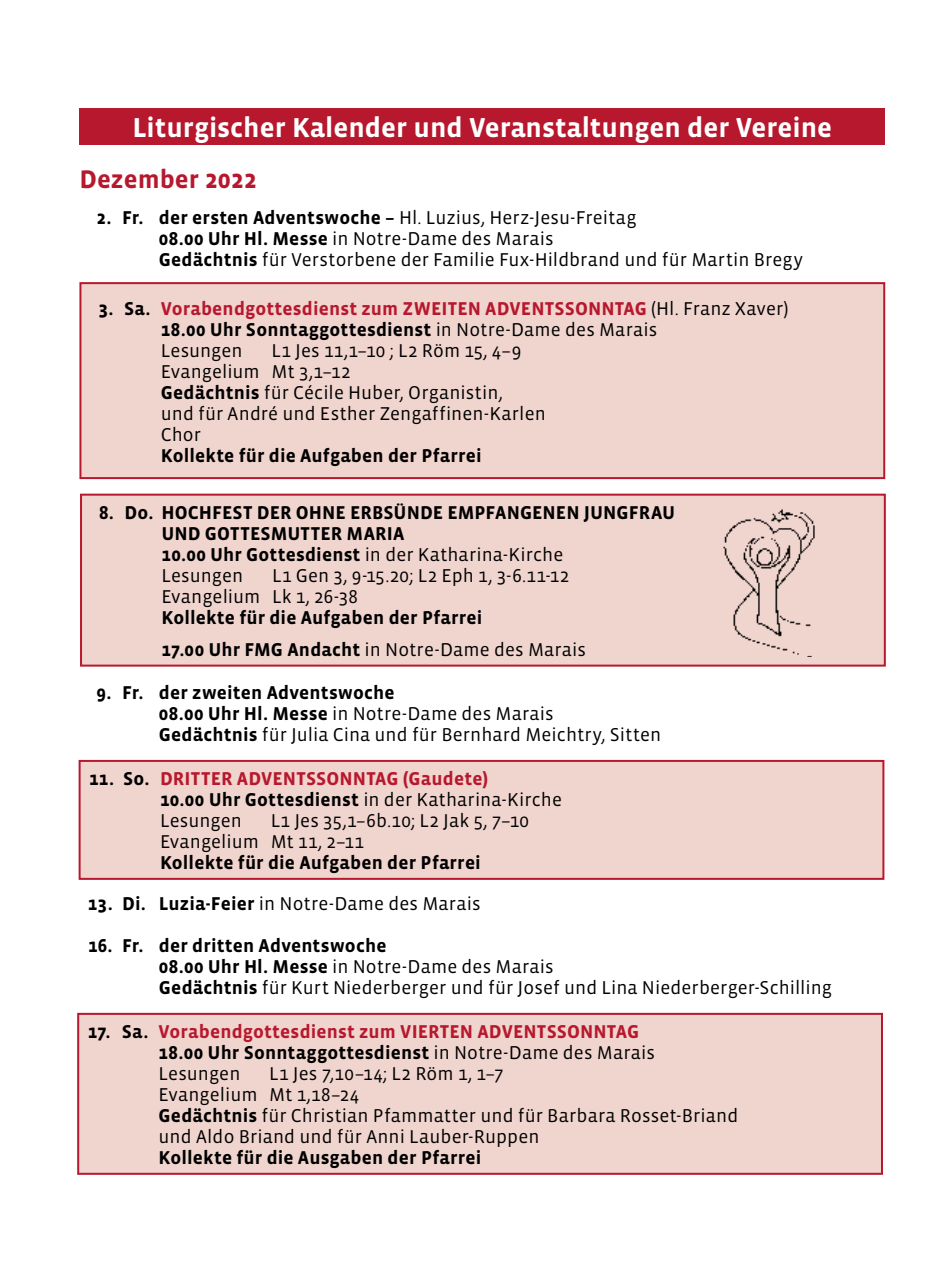
<style>
.page{position:relative;width:942px;height:1276px;background:#fff}
.page>*{position:absolute;margin:0;border:0;box-sizing:border-box;transform-origin:0 0}
.t1{font:700 28px "Vista Sans";color:#fff}
.t2{font:700 26px "Vista Sans";color:#b7182e}
.t3{font:19px/21px "Vista Sans";letter-spacing:.005em;color:#000}
.t4{font:700 19px/21px "Vista Sans";letter-spacing:.005em;color:#b7182e}
.t5{font:700 19px/21px "Vista Sans";letter-spacing:.01em;color:#000}
.s1{font-weight:700}
.s2{color:#000}
.s3{font-weight:400;color:#000}
.s4{font-weight:400}
</style>
<div class="page">
<div style="left:79px;top:108px;width:805px;height:37px;background:#b7182e"></div>
<div style="left:81px;top:494px;width:803px;height:171px;background:#f0d4ce"></div>
<div style="left:80px;top:493px;width:805px;height:173px;border:2px solid #b7182e"></div>
<div style="left:80px;top:283px;width:803px;height:195px;background:#f0d4ce"></div>
<div style="left:79px;top:282px;width:805px;height:197px;border:2px solid #b7182e"></div>
<div style="left:80px;top:761px;width:803px;height:118px;background:#f0d4ce"></div>
<div style="left:79px;top:760px;width:805px;height:120px;border:2px solid #b7182e"></div>
<div style="left:78px;top:1014px;width:803px;height:159px;background:#f0d4ce"></div>
<div style="left:77px;top:1013px;width:805px;height:161px;border:2px solid #b7182e"></div>
<img style="left:723px;top:509px;width:92px;height:147px">
<h1 class="t1" style="left:132px;top:113px;width:701px">Liturgischer Kalender und Veranstaltungen der Vereine</h1>
<h2 class="t2" style="left:79px;top:166px;width:179px">Dezember 2022</h2>
<p class="t3" style="left:159px;top:207px;width:645px;text-indent:-62px"><span class="s1">2. Fr. der ersten Adventswoche –</span> Hl. Luzius, Herz-Jesu-Freitag<br><span class="s1">08.00 Uhr Hl. Messe</span> in Notre-Dame des Marais<br><span class="s1">Gedächtnis</span> für Verstorbene der Familie Fux-Hildbrand und für Martin Bregy</p>
<p class="t4" style="left:161px;top:298px;width:629px;text-indent:-62px"><span class="s2">3. Sa.</span> Vorabendgottesdienst zum ZWEITEN ADVENTSSONNTAG <span class="s3">(Hl. Franz Xaver)<br></span><span class="s2">18.00 Uhr Sonntaggottesdienst</span> <span class="s3">in Notre-Dame des Marais<br>Lesungen</span></p>
<p class="t3" style="left:161px;top:340px;width:386px;text-indent:111px">L1 Jes 11,1–10 ; L2 Röm 15, 4–9<br>Evangelium Mt 3,1–12<br><span class="s1">Gedächtnis</span> für Cécile Huber, Organistin,<br>und für André und Esther Zengaffinen-Karlen<br>Chor</p>
<p class="t5" style="left:161px;top:445px;width:322px">Kollekte für die Aufgaben der Pfarrei</p>
<p class="t5" style="left:161px;top:502px;width:515px;text-indent:-62px">8. Do. HOCHFEST DER OHNE ERBSÜNDE EMPFANGENEN JUNGFRAU UND GOTTESMUTTER MARIA<br>10.00 Uhr Gottesdienst <span class="s4">in der Katharina-Kirche<br>Lesungen</span></p>
<p class="t3" style="left:161px;top:565px;width:409px;text-indent:111px">L1 Gen 3, 9-15.20; L2 Eph 1, 3-6.11-12<br>Evangelium Lk 1, 26-38</p>
<p class="t5" style="left:161px;top:602px;width:426px;line-height:32px">Kollekte für die Aufgaben der Pfarrei<br>17.00 Uhr FMG Andacht <span class="s4">in Notre-Dame des Marais</span></p>
<p class="t3" style="left:159px;top:682px;width:503px;text-indent:-62px"><span class="s1">9. Fr. der zweiten Adventswoche<br>08.00 Uhr Hl. Messe</span> in Notre-Dame des Marais<br><span class="s1">Gedächtnis</span> für Julia Cina und für Bernhard Meichtry, Sitten</p>
<p class="t4" style="left:160px;top:769px;width:403px;text-indent:-71px"><span class="s2">11. So.</span> DRITTER ADVENTSSONNTAG (Gaudete)<br><span class="s2">10.00 Uhr Gottesdienst</span> <span class="s3">in der Katharina-Kirche<br>Lesungen</span></p>
<p class="t3" style="left:160px;top:811px;width:370px;text-indent:111px">L1 Jes 35,1–6b.10; L2 Jak 5, 7–10<br>Evangelium Mt 11, 2–11</p>
<p class="t5" style="left:160px;top:853px;width:322px">Kollekte für die Aufgaben der Pfarrei</p>
<p class="t3" style="left:88px;top:893px;width:394px"><span class="s1">13. Di. Luzia-Feier</span> in Notre-Dame des Marais</p>
<p class="t3" style="left:159px;top:935px;width:674px;text-indent:-71px"><span class="s1">16. Fr. der dritten Adventswoche<br>08.00 Uhr Hl. Messe</span> in Notre-Dame des Marais<br><span class="s1">Gedächtnis</span> für Kurt Niederberger und für Josef und Lina Niederberger-Schilling</p>
<p class="t4" style="left:158px;top:1021px;width:497px;text-indent:-71px"><span class="s2">17. Sa.</span> Vorabendgottesdienst zum VIERTEN ADVENTSSONNTAG<br><span class="s2">18.00 Uhr Sonntaggottesdienst</span> <span class="s3">in Notre-Dame des Marais<br>Lesungen</span></p>
<p class="t3" style="left:158px;top:1063px;width:581px;text-indent:111px">L1 Jes 7,10–14; L2 Röm 1, 1–7<br>Evangelium Mt 1,18–24<br><span class="s1">Gedächtnis</span> für Christian Pfammatter und für Barbara Rosset-Briand und Aldo Briand und für Anni Lauber-Ruppen</p>
<p class="t5" style="left:158px;top:1147px;width:324px">Kollekte für die Ausgaben der Pfarrei</p>
</div>
